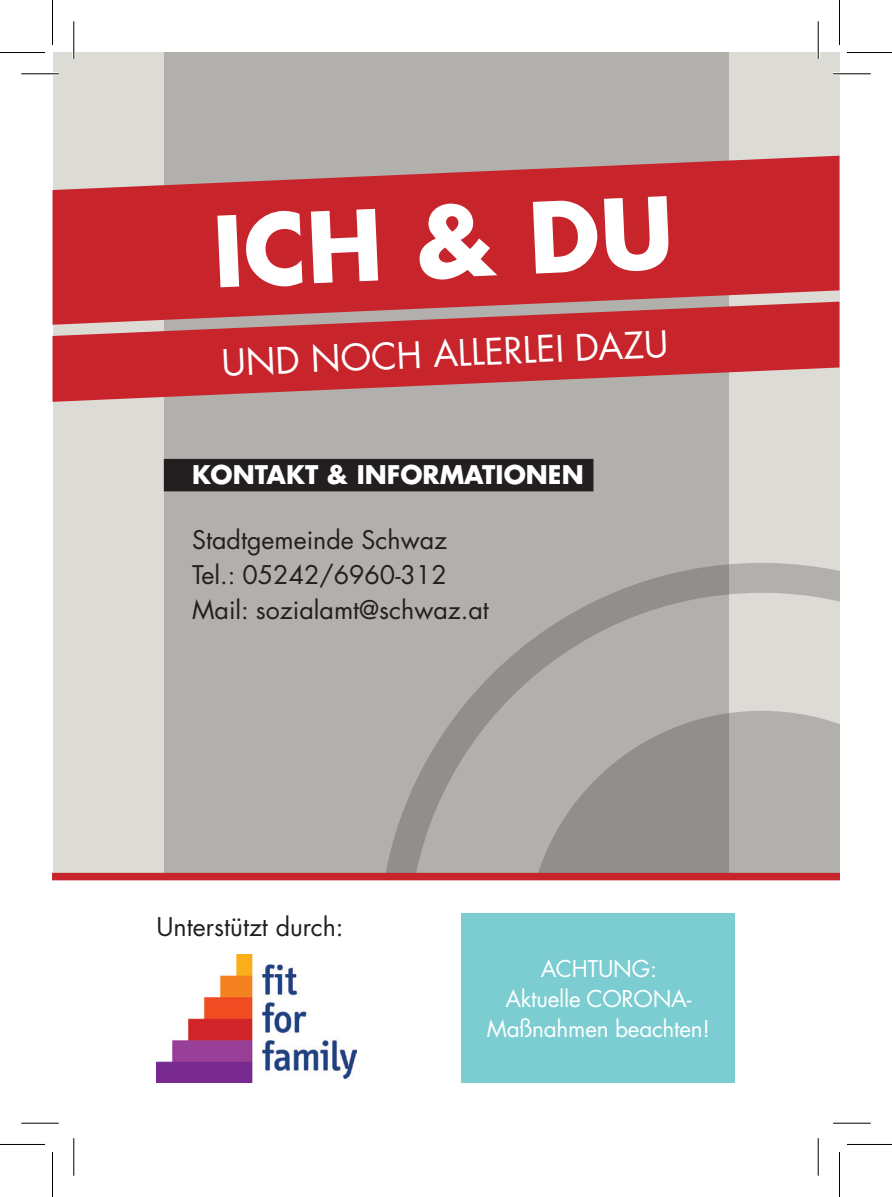
<style>
.page{position:relative;width:892px;height:1197px;background:#fff}
.page>*{position:absolute;margin:0;border:0;box-sizing:border-box;transform-origin:0 0}
.t1{font:700 95px "Futura LT Pro";color:#fff}
.t2{font:35.75px "Futura LT Pro";color:#fff}
.t3{font:25px "Futura LT Pro";color:#231f20}
.t4{font:700 25px "Futura LT Pro";color:#fff}
.t5{font:22.5px "Futura LT Pro";letter-spacing:-.01em;color:#fff}
</style>
<div class="page">
<div style="left:52px;top:52px;width:787px;height:1092px;background:#dcdbd6"></div>
<div style="left:164px;top:52px;width:564px;height:1092px;background:#b1b0ac"></div>
<svg style="left:52px;top:156px;width:787px;height:145px;background:#c6373d"></svg>
<svg style="left:52px;top:301px;width:787px;height:101px;fill:#c8242b"></svg>
<svg style="left:386px;top:563px;width:453px;height:309px"></svg>
<div style="left:164px;top:459px;width:429px;height:32px;background:#231f20"></div>
<div style="left:52px;top:872px;width:787px;height:272px;background:#fff"></div>
<div style="left:461px;top:913px;width:274px;height:169px;background:#7bcdd2"></div>
<img style="left:156px;top:954px;width:200px;height:128px">
<hr style="left:21px;top:72px;width:38px;height:3px;background:#fff">
<hr style="left:833px;top:72px;width:37px;height:3px;background:#fff">
<hr style="left:21px;top:1121px;width:38px;height:3px;background:#fff">
<hr style="left:833px;top:1121px;width:37px;height:3px;background:#fff">
<hr style="left:72px;top:21px;width:3px;height:38px;background:#fff">
<hr style="left:72px;top:1138px;width:3px;height:37px;background:#fff">
<hr style="left:816px;top:21px;width:3px;height:38px;background:#fff">
<hr style="left:816px;top:1138px;width:3px;height:37px;background:#fff">
<hr style="left:21px;top:73px;width:38px;height:1px;background:#000">
<hr style="left:833px;top:73px;width:37px;height:1px;background:#000">
<hr style="left:21px;top:1122px;width:38px;height:1px;background:#000">
<hr style="left:833px;top:1122px;width:37px;height:1px;background:#000">
<hr style="left:73px;top:21px;width:1px;height:38px;background:#000">
<hr style="left:73px;top:1138px;width:1px;height:37px;background:#000">
<hr style="left:817px;top:21px;width:1px;height:38px;background:#000">
<hr style="left:817px;top:1138px;width:1px;height:37px;background:#000">
<hr style="left:0;top:52px;width:45px;height:1px;background:#000">
<hr style="left:847px;top:52px;width:45px;height:1px;background:#000">
<hr style="left:0;top:1143px;width:45px;height:1px;background:#000">
<hr style="left:847px;top:1143px;width:45px;height:1px;background:#000">
<hr style="left:52px;top:0;width:1px;height:45px;background:#000">
<hr style="left:52px;top:1151px;width:1px;height:45px;background:#000">
<hr style="left:839px;top:0;width:1px;height:45px;background:#000">
<hr style="left:839px;top:1151px;width:1px;height:45px;background:#000">
<p class="t1" style="left:209px;top:180px;width:463px;rotate:-3deg">ICH &amp; DU</p>
<p class="t2" style="left:220px;top:341px;width:449px;rotate:-3deg">UND NOCH ALLERLEI DAZU</p>
<p class="t4" style="left:192px;top:455px;width:393px">KONTAKT &amp; INFORMATIONEN</p>
<p class="t3" style="left:192px;top:523px;width:256px">Stadtgemeinde Schwaz</p>
<p class="t3" style="left:192px;top:558px;width:256px">Tel.: 05242/6960-312</p>
<p class="t3" style="left:192px;top:593px;width:298px">Mail: sozialamt@schwaz.at</p>
<p class="t3" style="left:156px;top:909px;width:189px">Unterstützt durch:</p>
<p class="t5" style="left:540px;top:953px;width:118px">ACHTUNG:</p>
<p class="t5" style="left:505px;top:983px;width:187px">Aktuelle CORONA-</p>
<p class="t5" style="left:487px;top:1013px;width:225px">Maßnahmen beachten!</p>
</div>
